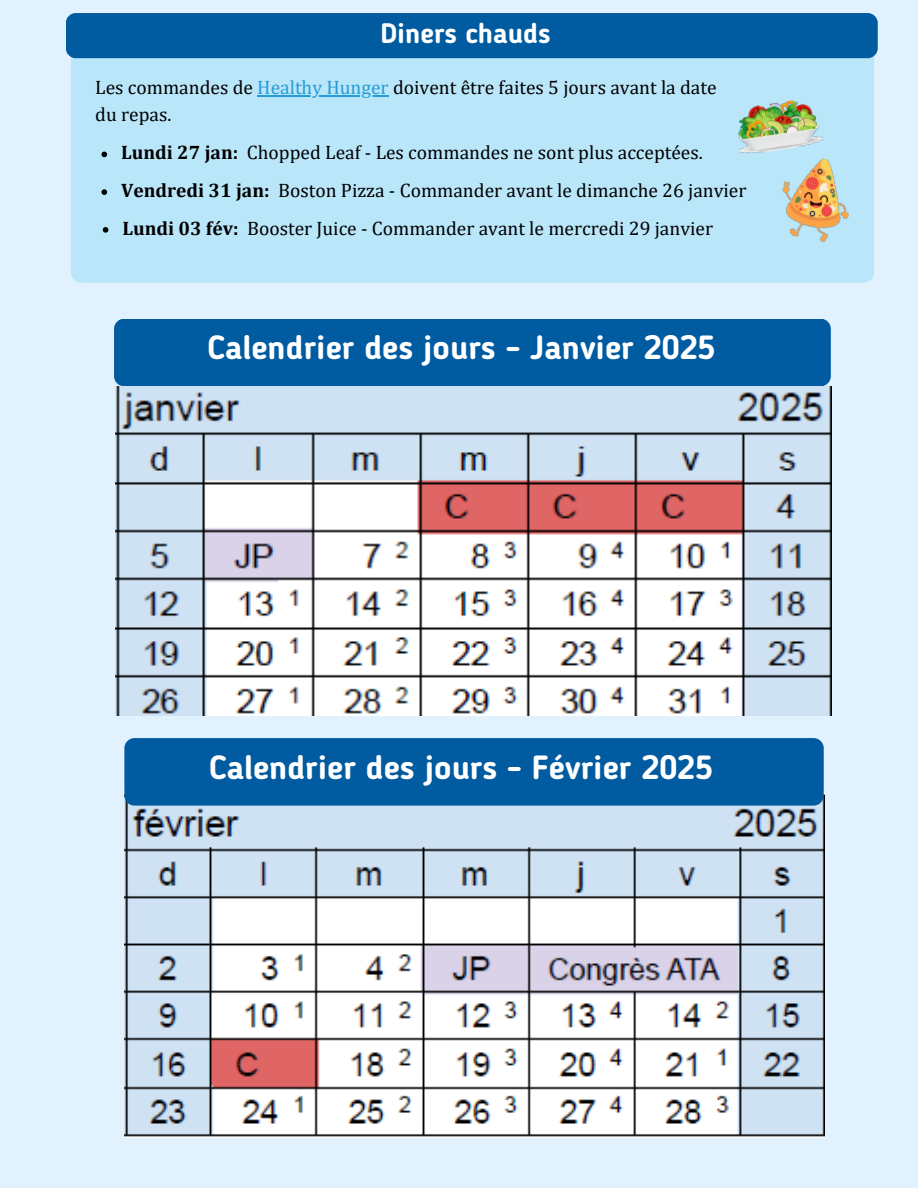
<style>
.page{position:relative;width:918px;height:1188px;background:#e1f1fd}
.page>*{position:absolute;margin:0;border:0;box-sizing:border-box;transform-origin:0 0}
.t1{font:700 33.3px "Blogger Sans";color:#fff}
.t2{font:700 28.05px "Blogger Sans";color:#fff}
.t3{font:19.5px "Cambria";color:#000}
.s1{color:#269cd7}
.s2{font-weight:700}
</style>
<div class="page">
<div style="left:114px;top:319px;width:717px;height:67px;background:#015ba0;border-radius:10px"></div>
<img style="left:116px;top:386px;width:715px;height:330px">
<div style="left:71px;top:32px;width:803px;height:251px;background:#bae6fa;border-radius:10px"></div>
<div style="left:66px;top:13px;width:812px;height:45px;background:#015ba0;border-radius:10px"></div>
<img style="left:124px;top:799px;width:700px;height:339px">
<div style="left:124px;top:738px;width:700px;height:68px;background:#015ba0;border-radius:10px"></div>
<img style="left:782px;top:158px;width:67px;height:85px">
<img style="left:738px;top:100px;width:86px;height:54px">
<hr style="left:257px;top:95px;width:132px;height:2px;background:#269cd7">
<svg style="left:103px;top:227px;width:5px;height:6px"></svg>
<svg style="left:101px;top:189px;width:6px;height:6px"></svg>
<svg style="left:101px;top:152px;width:6px;height:5px"></svg>
<p class="t2" style="left:381px;top:22px;width:172px">Diners chauds</p>
<p class="t3" style="left:95px;top:76px;width:623px">Les commandes de <span class="s1">Healthy Hunger</span> doivent être faites 5 jours avant la date</p>
<p class="t3" style="left:95px;top:103px;width:78px">du repas.</p>
<p class="t3" style="left:121px;top:141px;width:583px"><span class="s2">Lundi 27 jan:</span> Chopped Leaf - Les commandes ne sont plus acceptées.</p>
<p class="t3" style="left:121px;top:179px;width:627px"><span class="s2">Vendredi 31 jan:</span> Boston Pizza - Commander avant le dimanche 26 janvier</p>
<p class="t3" style="left:122px;top:216px;width:592px"><span class="s2">Lundi 03 fév:</span> Booster Juice - Commander avant le mercredi 29 janvier</p>
<h2 class="t1" style="left:208px;top:334px;width:509px">Calendrier des jours - Janvier 2025</h2>
<h1 class="t1" style="left:209px;top:753px;width:505px">Calendrier des jours - Février 2025</h1>
</div>
